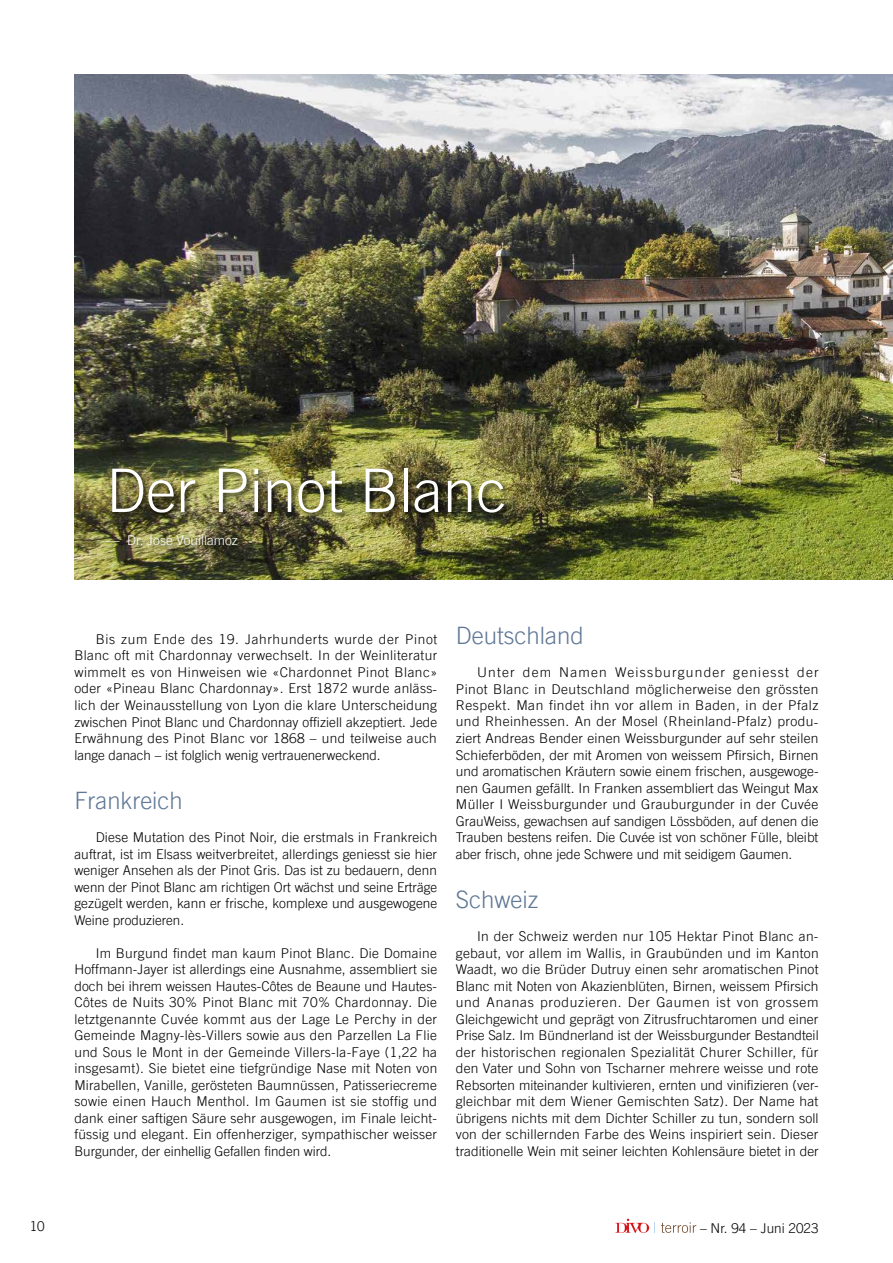
<style>
.page{position:relative;width:893px;height:1263px;background:#fff}
.page>*{position:absolute;margin:0;border:0;box-sizing:border-box;transform-origin:0 0}
.t1{font:300 60px "Trade Gothic LT Pro";color:#fff}
.t2{font:300 24px "Trade Gothic LT Pro";color:#607896}
.t3{font:300 13.5px/16.5px "Trade Gothic LT Pro";color:#000;text-align:justify}
.t4{font:300 13.5px "Trade Gothic LT Pro";color:#fff}
</style>
<div class="page">
<svg style="left:615px;top:1219px;width:34px;height:14px"></svg>
<svg style="left:660px;top:1222px;width:36px;height:11px"></svg>
<img style="left:74px;top:74px;width:819px;height:506px">
<div style="left:105px;top:467px;width:406px;height:85px;background:#000;opacity:.75"></div>
<h1 class="t1" style="left:106px;top:455px;width:402px">Der Pinot Blanc</h1>
<p class="t4" style="left:106px;top:532px;width:133px">— Dr. José Vouillamoz</p>
<p class="t3" style="left:74px;top:631px;width:364px;text-indent:21px">Bis zum Ende des 19. Jahrhunderts wurde der Pinot Blanc oft mit Chardonnay verwechselt. In der Weinliteratur wimmelt es von Hinweisen wie «Chardonnet Pinot Blanc» oder «Pineau Blanc Chardonnay». Erst 1872 wurde anläss&shy;lich der Weinausstellung von Lyon die klare Unterscheidung zwischen Pinot Blanc und Chardonnay offiziell akzeptiert. Jede Erwähnung des Pinot Blanc vor 1868 – und teilweise auch lange danach – ist folglich wenig vertrauenerweckend.</p>
<h2 class="t2" style="left:74px;top:786px;width:110px">Frankreich</h2>
<p class="t3" style="left:74px;top:829px;width:364px;text-indent:21px">Diese Mutation des Pinot Noir, die erstmals in Frankreich auftrat, ist im Elsass weitverbreitet, allerdings geniesst sie hier weniger Ansehen als der Pinot Gris. Das ist zu bedauern, denn wenn der Pinot Blanc am richtigen Ort wächst und seine Erträge gezügelt werden, kann er frische, komplexe und ausgewogene Weine produzieren.</p>
<p class="t3" style="left:74px;top:944px;width:364px;text-indent:21px">Im Burgund findet man kaum Pinot Blanc. Die Domaine Hoffmann-Jayer ist allerdings eine Ausnahme, assembliert sie doch bei ihrem weissen Hautes-Côtes de Beaune und Hautes-Côtes de Nuits 30% Pinot Blanc mit 70% Chardonnay. Die letztgenannte Cuvée kommt aus der Lage Le Perchy in der Gemeinde Magny-lès-Villers sowie aus den Parzellen La Flie und Sous le Mont in der Gemeinde Villers-la-Faye (1,22 ha insgesamt). Sie bietet eine tiefgründige Nase mit Noten von Mirabellen, Vanille, gerösteten Baumnüssen, Patisseriecreme sowie einen Hauch Menthol. Im Gaumen ist sie stoffig und dank einer saftigen Säure sehr ausgewogen, im Finale leicht&shy;füssig und elegant. Ein offenherziger, sympathischer weisser Burgunder, der einhellig Gefallen finden wird.</p>
<h2 class="t2" style="left:456px;top:621px;width:130px">Deutschland</h2>
<p class="t3" style="left:456px;top:664px;width:364px;text-indent:21px">Unter dem Namen Weissburgunder geniesst der Pinot Blanc in Deutschland möglicherweise den grössten Respekt. Man findet ihn vor allem in Baden, in der Pfalz und Rheinhessen. An der Mosel (Rheinland-Pfalz) produ&shy;ziert Andreas Bender einen Weissburgunder auf sehr steilen Schieferböden, der mit Aromen von weissem Pfirsich, Birnen und aromatischen Kräutern sowie einem frischen, ausgewoge&shy;nen Gaumen gefällt. In Franken assembliert das Weingut Max Müller I Weissburgunder und Grauburgunder in der Cuvée GrauWeiss, gewachsen auf sandigen Lössböden, auf denen die Trauben bestens reifen. Die Cuvée ist von schöner Fülle, bleibt aber frisch, ohne jede Schwere und mit seidigem Gaumen.</p>
<h2 class="t2" style="left:456px;top:885px;width:84px">Schweiz</h2>
<p class="t3" style="left:456px;top:928px;width:364px;text-indent:21px">In der Schweiz werden nur 105 Hektar Pinot Blanc an&shy;gebaut, vor allem im Wallis, in Graubünden und im Kanton Waadt, wo die Brüder Dutruy einen sehr aromatischen Pinot Blanc mit Noten von Akazienblüten, Birnen, weissem Pfirsich und Ananas produzieren. Der Gaumen ist von grossem Gleichgewicht und geprägt von Zitrusfruchtaromen und einer Prise Salz. Im Bündnerland ist der Weissburgunder Bestandteil der historischen regionalen Spezialität Churer Schiller, für den Vater und Sohn von Tscharner mehrere weisse und rote Rebsorten miteinander kultivieren, ernten und vinifizieren (ver&shy;gleichbar mit dem Wiener Gemischten Satz). Der Name hat übrigens nichts mit dem Dichter Schiller zu tun, sondern soll von der schillernden Farbe des Weins inspiriert sein. Dieser traditionelle Wein mit seiner leichten Kohlensäure bietet in der</p>
<p class="t3" style="left:30px;top:1217px;width:17px">10</p>
<p class="t3" style="left:700px;top:1220px;width:120px">– Nr. 94 – Juni 2023</p>
</div>
